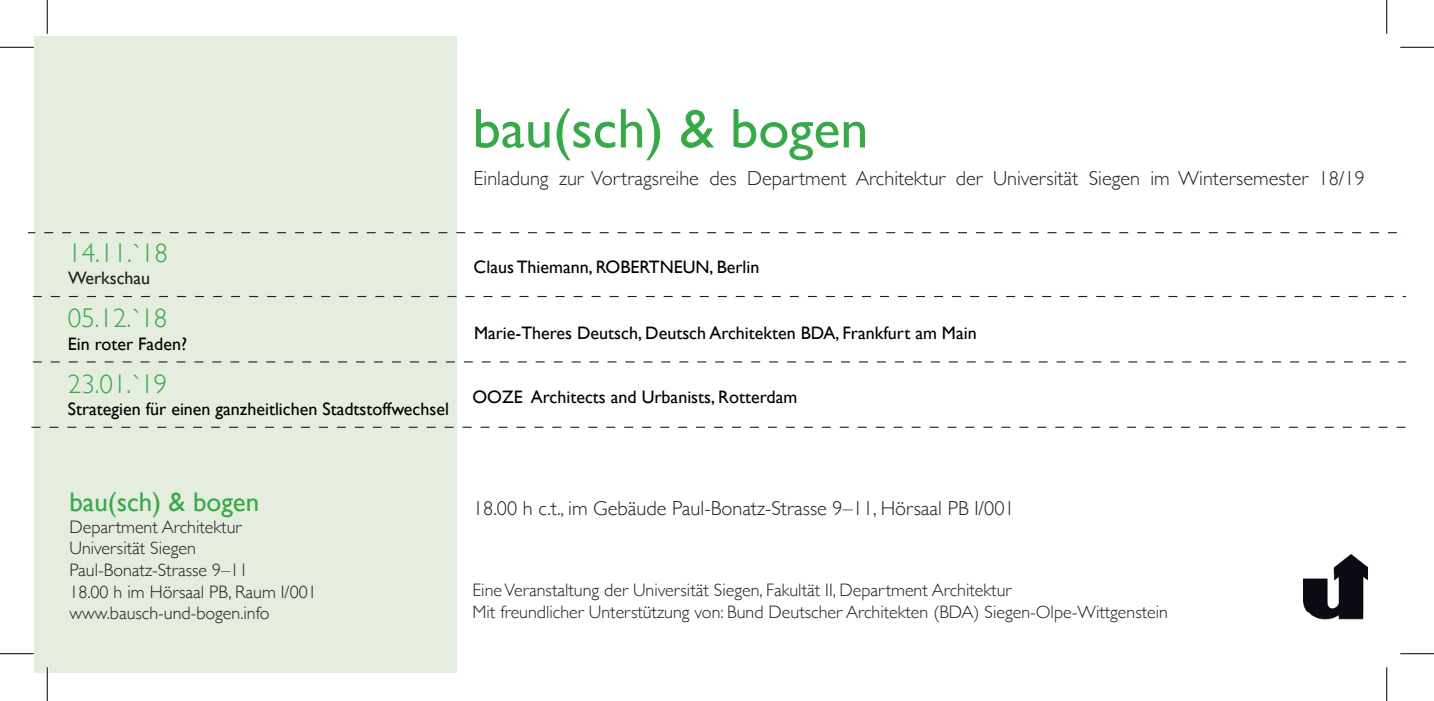
<style>
.page{position:relative;width:1434px;height:701px;background:#fff}
.page>*{position:absolute;margin:0;border:0;box-sizing:border-box;transform-origin:0 0}
.t1{font:56.25px "Gill Sans";color:#38a948}
.t2{font:300 27px "Gill Sans";color:#38a948}
.t3{font:27px "Gill Sans";color:#38a948}
.t4{font:300 20.25px "Gill Sans";color:#231f20}
.t5{font:300 18px/21.6px "Gill Sans";color:#231f20}
.t6{font:18px "Gill Sans";color:#000001}
.t7{font:18px "Gill Sans";color:#000002}
.t8{font:18px "Gill Sans";color:#231f20}
</style>
<div class="page">
<div style="left:34px;top:37px;width:423px;height:635px;background:#e5eddf"></div>
<svg style="left:32px;top:296px;width:1374px;height:1px"></svg>
<svg style="left:28px;top:232px;width:1378px;height:1px"></svg>
<svg style="left:32px;top:361px;width:1374px;height:1px"></svg>
<img style="left:1303px;top:554px;width:64px;height:65px">
<svg style="left:31px;top:426px;width:1375px;height:1px"></svg>
<hr style="left:46px;top:667px;width:3px;height:33px;background:#fff">
<hr style="left:0;top:47px;width:34px;height:1px;background:#000">
<hr style="left:1400px;top:47px;width:34px;height:1px;background:#000">
<hr style="left:0;top:653px;width:34px;height:1px;background:#000">
<hr style="left:1400px;top:653px;width:34px;height:1px;background:#000">
<hr style="left:47px;top:0;width:1px;height:34px;background:#000">
<hr style="left:47px;top:667px;width:1px;height:33px;background:#000">
<hr style="left:1386px;top:0;width:1px;height:34px;background:#000">
<hr style="left:1386px;top:667px;width:1px;height:33px;background:#000">
<h2 class="t2" style="left:68px;top:232px;width:101px">14.11.`18</h2>
<p class="t8" style="left:68px;top:267px;width:84px">Werkschau</p>
<h2 class="t2" style="left:68px;top:297px;width:101px">05.12.`18</h2>
<p class="t6" style="left:68px;top:333px;width:121px">Ein roter Faden?</p>
<h2 class="t2" style="left:68px;top:362px;width:101px">23.01.`19</h2>
<p class="t7" style="left:68px;top:398px;width:383px">Strategien für einen ganzheitlichen Stadtstoffwechsel</p>
<h1 class="t1" style="left:473px;top:95px;width:397px">bau(sch) &amp; bogen</h1>
<p class="t4" style="left:474px;top:162px;width:893px">Einladung zur Vortragsreihe des Department Architektur der Universität Siegen im Wintersemester 18/19</p>
<p class="t6" style="left:474px;top:256px;width:287px">Claus Thiemann, ROBERTNEUN, Berlin</p>
<p class="t6" style="left:474px;top:322px;width:504px">Marie-Theres Deutsch, Deutsch Architekten BDA, Frankfurt am Main</p>
<p class="t6" style="left:472px;top:386px;width:326px">OOZE Architects and Urbanists, Rotterdam</p>
<h2 class="t3" style="left:69px;top:486px;width:191px">bau(sch) &amp; bogen</h2>
<p class="t5" style="left:69px;top:515px;width:249px">Department Architektur<br>Universität Siegen<br>Paul-Bonatz-Strasse 9–11<br>18.00 h im Hörsaal PB, Raum I/001 www.bausch-und-bogen.info</p>
<p class="t4" style="left:473px;top:491px;width:543px">18.00 h c.t., im Gebäude Paul-Bonatz-Strasse 9–11, Hörsaal PB I/001</p>
<p class="t5" style="left:472px;top:578px;width:697px">Eine Veranstaltung der Universität Siegen, Fakultät II, Department Architektur<br>Mit freundlicher Unterstützung von: Bund Deutscher Architekten (BDA) Siegen-Olpe-Wittgenstein</p>
</div>
